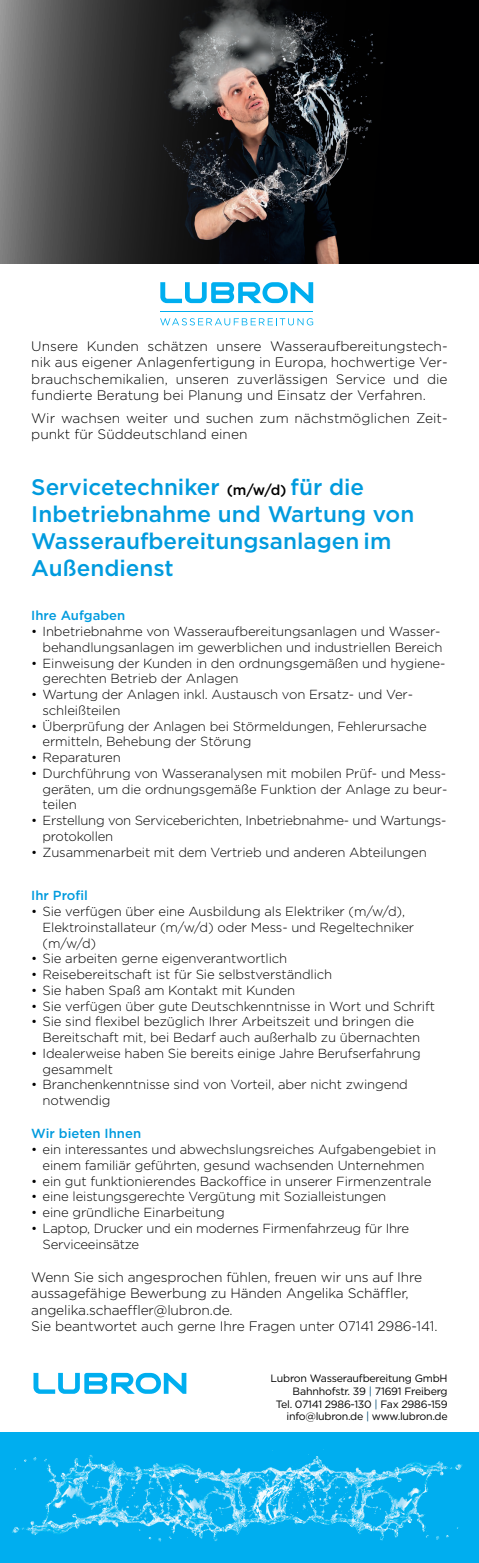
<style>
.page{position:relative;width:479px;height:1563px;background:#fff}
.page>*{position:absolute;margin:0;border:0;box-sizing:border-box;transform-origin:0 0}
.t1{font:500 22.5px/27px "Gotham";color:#009bde}
.t2{font:300 13.75px/16.5px "Gotham";letter-spacing:-.01em;color:#000001}
.t3{font:300 13.12px/15.8px "Gotham";letter-spacing:-.01em;color:#000001}
.t4{font:500 13.12px "Gotham";color:#009bde}
.t5{font:10.62px/12.8px "Gotham";letter-spacing:-.025em;color:#000001;text-align:right}
.s1{font-size:14.38px;color:#000001}
.s2{color:#004971}
</style>
<div class="page">
<svg style="left:160px;top:282px;width:153px;height:21px"></svg>
<hr style="left:160px;top:311px;width:153px;height:1px;background:#00aeef">
<svg style="left:160px;top:318px;width:153px;height:7px"></svg>
<img style="left:0;top:0;width:478px;height:264px">
<img style="left:0;top:1432px;width:478px;height:130px">
<svg style="left:33px;top:1372px;width:153px;height:21px"></svg>
<p class="t2" style="left:31px;top:337px;width:417px;text-align:justify">Unsere Kunden schätzen unsere Wasseraufbereitungstech&shy;nik aus eigener Anlagenfertigung in Europa, hochwertige Ver&shy;brauchschemikalien, unseren zuverlässigen Service und die fundierte Beratung bei Planung und Einsatz der Verfahren.</p>
<p class="t2" style="left:31px;top:409px;width:417px">Wir wachsen weiter und suchen zum nächstmöglichen Zeit&shy;punkt für Süddeutschland einen</p>
<h1 class="t1" style="left:31px;top:473px;width:384px">Servicetechniker <span class="s1">(m/w/d)</span> für die<br>Inbetriebnahme und Wartung von<br>Wasseraufbereitungsanlagen im<br>Außendienst</h1>
<p class="t4" style="left:31px;top:607px;width:95px">Ihre Aufgaben</p>
<p class="t3" style="left:31px;top:623px;width:412px;text-align:right">• Inbetriebnahme von Wasseraufbereitungsanlagen und Wasser&shy;behandlungsanlagen im gewerblichen und industriellen Bereich</p>
<p class="t3" style="left:42px;top:654px;width:404px;text-indent:-11px">• Einweisung der Kunden in den ordnungsgemäßen und hygiene&shy;gerechten Betrieb der Anlagen</p>
<p class="t3" style="left:42px;top:686px;width:371px;text-indent:-11px">• Wartung der Anlagen inkl. Austausch von Ersatz- und Ver&shy;schleißteilen</p>
<p class="t3" style="left:42px;top:717px;width:385px;text-indent:-11px">• Überprüfung der Anlagen bei Störmeldungen, Fehlerursache ermitteln, Behebung der Störung</p>
<p class="t3" style="left:31px;top:749px;width:91px">• Reparaturen</p>
<p class="t3" style="left:42px;top:765px;width:406px;text-align:justify;text-indent:-11px">• Durchführung von Wasseranalysen mit mobilen Prüf- und Mess&shy;geräten, um die ordnungsgemäße Funktion der Anlage zu beur&shy;teilen</p>
<p class="t3" style="left:42px;top:812px;width:405px;text-indent:-11px">• Erstellung von Serviceberichten, Inbetriebnahme- und Wartungs&shy;protokollen</p>
<p class="t3" style="left:31px;top:843px;width:396px">• Zusammenarbeit mit dem Vertrieb und anderen Abteilungen</p>
<p class="t4" style="left:31px;top:887px;width:58px">Ihr Profil</p>
<p class="t3" style="left:42px;top:903px;width:372px;text-indent:-11px">• Sie verfügen über eine Ausbildung als Elektriker (m/w/d),<br>Elektroinstallateur (m/w/d) oder Mess- und Regeltechniker (m/w/d)</p>
<p class="t3" style="left:31px;top:950px;width:257px">• Sie arbeiten gerne eigenverantwortlich</p>
<p class="t3" style="left:31px;top:966px;width:302px">• Reisebereitschaft ist für Sie selbstverständlich</p>
<p class="t3" style="left:31px;top:982px;width:265px">• Sie haben Spaß am Kontakt mit Kunden</p>
<p class="t3" style="left:31px;top:998px;width:404px">• Sie verfügen über gute Deutschkenntnisse in Wort und Schrift</p>
<p class="t3" style="left:42px;top:1013px;width:378px;text-indent:-11px">• Sie sind flexibel bezüglich Ihrer Arbeitszeit und bringen die<br>Bereitschaft mit, bei Bedarf auch außerhalb zu übernachten</p>
<p class="t3" style="left:42px;top:1045px;width:379px;text-indent:-11px">• Idealerweise haben Sie bereits einige Jahre Berufserfahrung gesammelt</p>
<p class="t3" style="left:42px;top:1076px;width:366px;text-indent:-11px">• Branchenkenntnisse sind von Vorteil, aber nicht zwingend notwendig</p>
<p class="t4" style="left:31px;top:1125px;width:111px">Wir bieten Ihnen</p>
<p class="t3" style="left:31px;top:1141px;width:406px;text-align:center">• ein interessantes und abwechslungsreiches Aufgabengebiet in einem familiär geführten, gesund wachsenden Unternehmen</p>
<p class="t3" style="left:31px;top:1172px;width:401px">• ein gut funktionierendes Backoffice in unserer Firmenzentrale</p>
<p class="t3" style="left:31px;top:1188px;width:356px">• eine leistungsgerechte Vergütung mit Sozialleistungen</p>
<p class="t3" style="left:31px;top:1204px;width:195px">• eine gründliche Einarbeitung</p>
<p class="t3" style="left:42px;top:1220px;width:367px;text-indent:-11px">• Laptop, Drucker und ein modernes Firmenfahrzeug für Ihre<br>Serviceeinsätze</p>
<p class="t2" style="left:31px;top:1268px;width:407px">Wenn Sie sich angesprochen fühlen, freuen wir uns auf Ihre aussagefähige Bewerbung zu Händen Angelika Schäffler, angelika.schaeffler@lubron.de.<br>Sie beantwortet auch gerne Ihre Fragen unter 07141 2986-141.</p>
<p class="t5" style="left:270px;top:1371px;width:178px">Lubron Wasseraufbereitung GmbH Bahnhofstr. 39 <span class="s2">|</span> 71691 Freiberg<br>Tel. 07141 2986-130 <span class="s2">|</span> Fax 2986-159 info@lubron.de <span class="s2">|</span> www.lubron.de</p>
</div>
